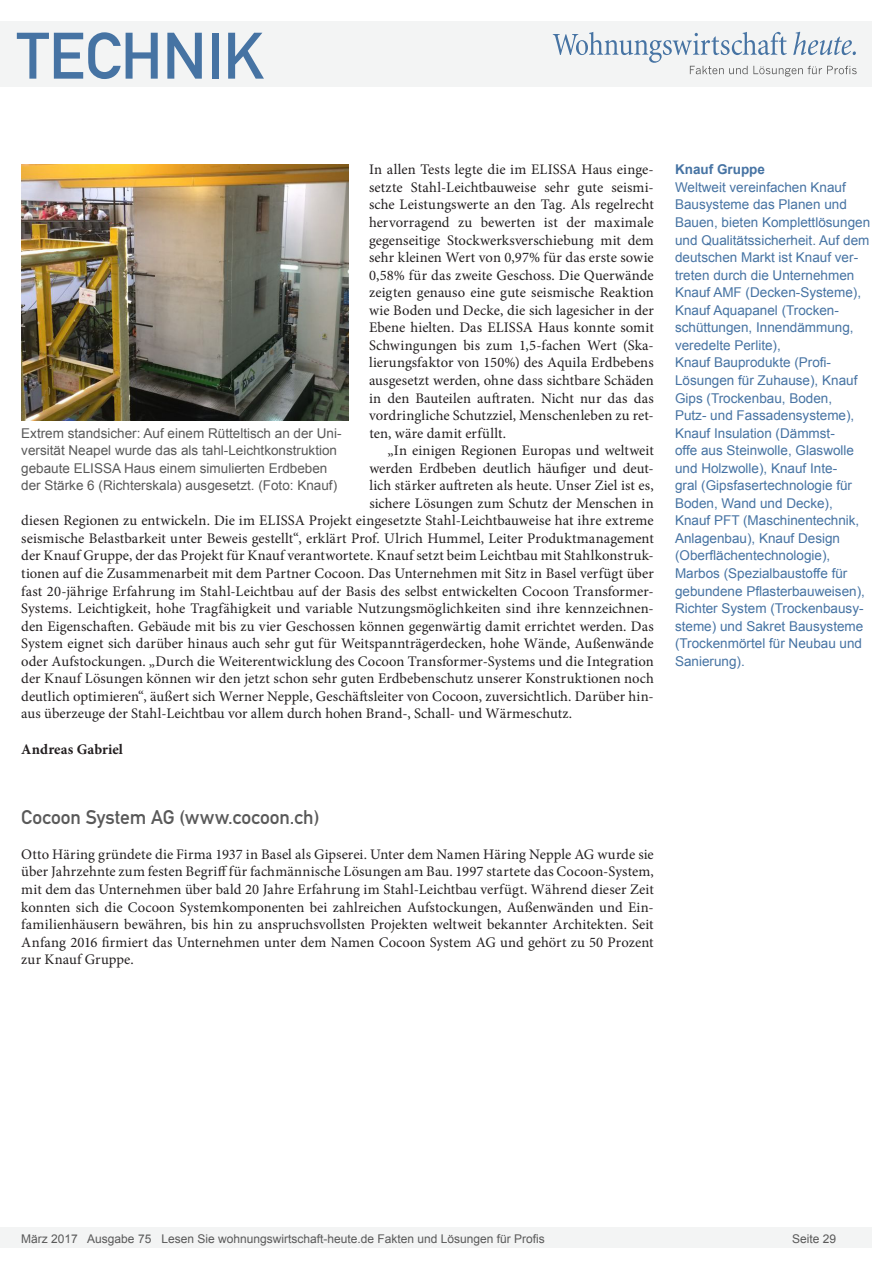
<style>
.page{position:relative;width:893px;height:1263px;background:#fff}
.page>*{position:absolute;margin:0;border:0;box-sizing:border-box;transform-origin:0 0}
.t1{font:64.5px "DIN Mittelschrift";color:#4673a3}
.Überschrift_Grau{font:19.5px "DIN Mittelschrift";letter-spacing:.005em;color:#595959}
.Fliesstext{font:14.7px "Minion Pro";letter-spacing:.005em;color:#231f20}
.Fließtext_erste_Zeil{font:14.7px/17.5px "Minion Pro";letter-spacing:.005em;color:#231f20;text-align:justify}
.AUTOR{font:700 14.7px "Minion Pro";letter-spacing:.01em;color:#231f20}
.Info{font:13.5px/17.5px "Arial";color:#4673a3}
.Bildunterschrift{font:13.5px/17.5px "Arial";color:#595959}
.Info-2{font:700 13.5px "Arial";color:#4673a3}
.t2{font:12px "Arial";color:#595959}
</style>
<div class="page">
<div style="left:0;top:1227px;width:872px;height:20px;background:#f3f4f4"></div>
<div style="left:0;top:21px;width:872px;height:66px;background:#f3f4f4"></div>
<svg style="left:553px;top:32px;width:304px;height:45px"></svg>
<img style="left:21px;top:164px;width:327px;height:256px">
<h1 class="t1" style="left:17px;top:18px;width:249px">TECHNIK</h1>
<p class="Fließtext_erste_Zeil" style="left:369px;top:161px;width:286px">In allen Tests legte die im ELISSA Haus einge&shy;setzte Stahl-Leichtbauweise sehr gute seismi&shy;sche Leistungswerte an den Tag. Als regelrecht hervorragend zu bewerten ist der maximale gegenseitige Stockwerksverschiebung mit dem sehr kleinen Wert von 0,97% für das erste sowie 0,58% für das zweite Geschoss. Die Querwände zeigten genauso eine gute seismische Reaktion wie Boden und Decke, die sich lagesicher in der Ebene hielten. Das ELISSA Haus konnte somit Schwingungen bis zum 1,5-fachen Wert (Ska&shy;lierungsfaktor von 150%) des Aquila Erdbebens ausgesetzt werden, ohne dass sichtbare Schäden in den Bauteilen auftraten. Nicht nur das das vordringliche Schutzziel, Menschenleben zu ret&shy;ten, wäre damit erfüllt.</p>
<p class="Fliesstext" style="left:387px;top:441px;width:268px">„In einigen Regionen Europas und weltweit</p>
<p class="Fliesstext" style="left:369px;top:458px;width:286px">werden Erdbeben deutlich häufiger und deut-</p>
<p class="Fliesstext" style="left:369px;top:476px;width:286px">lich stärker auftreten als heute. Unser Ziel ist es,</p>
<p class="Fliesstext" style="left:369px;top:493px;width:286px">sichere Lösungen zum Schutz der Menschen in</p>
<p class="Fliesstext" style="left:21px;top:511px;width:634px">diesen Regionen zu entwickeln. Die im ELISSA Projekt eingesetzte Stahl-Leichtbauweise hat ihre extreme</p>
<p class="Fliesstext" style="left:21px;top:528px;width:634px">seismische Belastbarkeit unter Beweis gestellt“, erklärt Prof. Ulrich Hummel, Leiter Produktmanagement</p>
<p class="Fliesstext" style="left:21px;top:546px;width:634px">der Knauf Gruppe, der das Projekt für Knauf verantwortete. Knauf setzt beim Leichtbau mit Stahlkonstruk-</p>
<p class="Fliesstext" style="left:21px;top:563px;width:634px">tionen auf die Zusammenarbeit mit dem Partner Cocoon. Das Unternehmen mit Sitz in Basel verfügt über</p>
<p class="Fliesstext" style="left:21px;top:581px;width:634px">fast 20-jährige Erfahrung im Stahl-Leichtbau auf der Basis des selbst entwickelten Cocoon Transformer-</p>
<p class="Fliesstext" style="left:21px;top:599px;width:634px">Systems. Leichtigkeit, hohe Tragfähigkeit und variable Nutzungsmöglichkeiten sind ihre kennzeichnen-</p>
<p class="Fliesstext" style="left:21px;top:616px;width:634px">den Eigenschaften. Gebäude mit bis zu vier Geschossen können gegenwärtig damit errichtet werden. Das</p>
<p class="Fliesstext" style="left:21px;top:634px;width:634px">System eignet sich darüber hinaus auch sehr gut für Weitspannträgerdecken, hohe Wände, Außenwände</p>
<p class="Fliesstext" style="left:21px;top:651px;width:634px">oder Aufstockungen. „Durch die Weiterentwicklung des Cocoon Transformer-Systems und die Integration</p>
<p class="Fliesstext" style="left:21px;top:669px;width:634px">der Knauf Lösungen können wir den jetzt schon sehr guten Erdbebenschutz unserer Konstruktionen noch</p>
<p class="Fliesstext" style="left:21px;top:686px;width:634px">deutlich optimieren“, äußert sich Werner Nepple, Geschäftsleiter von Cocoon, zuversichtlich. Darüber hin-</p>
<p class="Fliesstext" style="left:21px;top:704px;width:552px">aus überzeuge der Stahl-Leichtbau vor allem durch hohen Brand-, Schall- und Wärmeschutz.</p>
<p class="AUTOR" style="left:21px;top:738px;width:103px">Andreas Gabriel</p>
<p class="Bildunterschrift" style="left:21px;top:424px;width:322px">Extrem standsicher: Auf einem Rütteltisch an der Uni&shy;versität Neapel wurde das als tahl-Leichtkonstruktion gebaute ELISSA Haus einem simulierten Erdbeben der Stärke 6 (Richterskala) ausgesetzt. (Foto: Knauf)</p>
<p class="Info-2" style="left:675px;top:161px;width:92px">Knauf Gruppe</p>
<p class="Info" style="left:675px;top:178px;width:197px">Weltweit vereinfachen Knauf<br>Bausysteme das Planen und<br>Bauen, bieten Komplettlösungen und Qualitätssicherheit. Auf dem deutschen Markt ist Knauf ver&shy;treten durch die Unternehmen<br>Knauf AMF (Decken-Systeme),<br>Knauf Aquapanel (Trocken&shy;schüttungen, Innendämmung, veredelte Perlite),</p>
<p class="Info" style="left:675px;top:354px;width:191px">Knauf Bauprodukte (Profi-<br>Lösungen für Zuhause), Knauf<br>Gips (Trockenbau, Boden,<br>Putz- und Fassadensysteme),<br>Knauf Insulation (Dämmst-<br>offe aus Steinwolle, Glaswolle und Holzwolle), Knauf Inte-<br>gral (Gipsfasertechnologie für<br>Boden, Wand und Decke),<br>Knauf PFT (Maschinentechnik,<br>Anlagenbau), Knauf Design (Oberflächentechnologie),<br>Marbos (Spezialbaustoffe für gebundene Pflasterbauweisen),<br>Richter System (Trockenbausy&shy;steme) und Sakret Bausysteme (Trockenmörtel für Neubau und<br>Sanierung).</p>
<p class="Überschrift_Grau" style="left:21px;top:805px;width:300px">Cocoon System AG (www.cocoon.ch)</p>
<p class="Fließtext_erste_Zeil" style="left:21px;top:845px;width:634px">Otto Häring gründete die Firma 1937 in Basel als Gipserei. Unter dem Namen Häring Nepple AG wurde sie über Jahrzehnte zum festen Begriff für fachmännische Lösungen am Bau. 1997 startete das Cocoon-System, mit dem das Unternehmen über bald 20 Jahre Erfahrung im Stahl-Leichtbau verfügt. Während dieser Zeit konnten sich die Cocoon Systemkomponenten bei zahlreichen Aufstockungen, Außenwänden und Ein&shy;familienhäusern bewähren, bis hin zu anspruchsvollsten Projekten weltweit bekannter Architekten. Seit Anfang 2016 firmiert das Unternehmen unter dem Namen Cocoon System AG und gehört zu 50 Prozent zur Knauf Gruppe.</p>
<p class="t2" style="left:21px;top:1230px;width:525px">März 2017 Ausgabe 75 Lesen Sie wohnungswirtschaft-heute.de Fakten und Lösungen für Profis</p>
<p class="t2" style="left:792px;top:1231px;width:46px">Seite 29</p>
</div>
